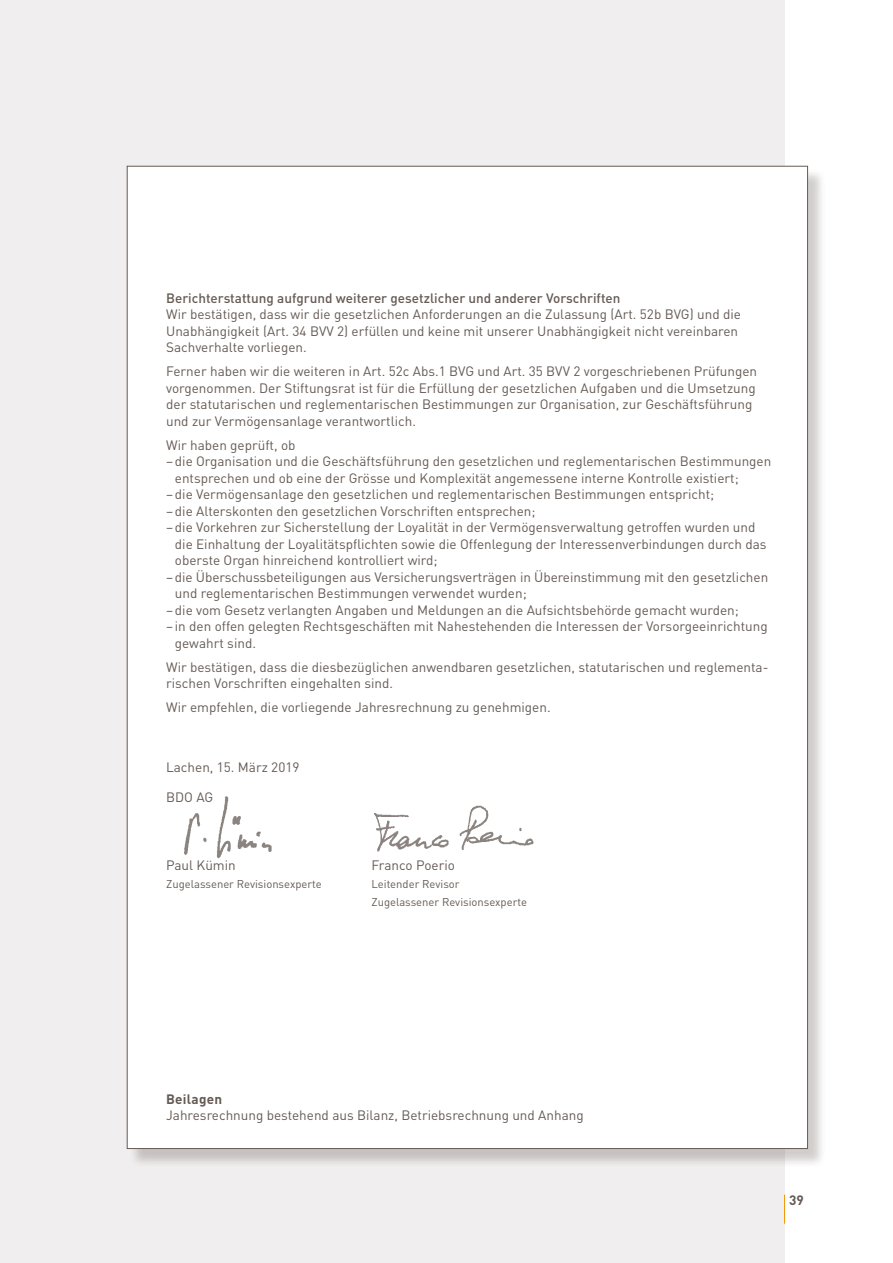
<style>
.page{position:relative;width:893px;height:1263px;background:#fff}
.page>*{position:absolute;margin:0;border:0;box-sizing:border-box;transform-origin:0 0}
.t1{font:13.5px/16.5px "DINOT";color:#655a54}
.t2{font:500 13.5px "DINOT";color:#655a54}
.t3{font:700 13.5px "DINOT";letter-spacing:.02em;color:#655a54}
.t4{font:11.25px/18px "DINOT";color:#655a54}
</style>
<div class="page">
<div style="left:0;top:0;width:784px;height:1263px;background:#f0eeee"></div>
<div style="left:129px;top:168px;width:697px;height:1000px;background:#655a54;opacity:.3"></div>
<div style="left:127px;top:166px;width:681px;height:983px;background:#fff;border:1px solid #655a54"></div>
<svg style="left:784px;top:1195px;width:1px;height:29px"></svg>
<img style="left:184px;top:796px;width:88px;height:63px">
<img style="left:374px;top:805px;width:160px;height:47px">
<p class="t2" style="left:166px;top:288px;width:456px">Berichterstattung aufgrund weiterer gesetzlicher und anderer Vorschriften</p>
<p class="t1" style="left:166px;top:305px;width:576px">Wir bestätigen, dass wir die gesetzlichen Anforderungen an die Zulassung (Art. 52b BVG) und die<br>Unabhängigkeit (Art. 34 BVV 2) erfüllen und keine mit unserer Unabhängigkeit nicht vereinbaren<br>Sachverhalte vorliegen.</p>
<p class="t1" style="left:166px;top:362px;width:593px">Ferner haben wir die weiteren in Art. 52c Abs.1 BVG und Art. 35 BVV 2 vorgeschriebenen Prüfungen vorgenommen. Der Stiftungsrat ist für die Erfüllung der gesetzlichen Aufgaben und die Umsetzung der statutarischen und reglementarischen Bestimmungen zur Organisation, zur Geschäftsführung und zur Vermögensanlage verantwortlich.</p>
<p class="t1" style="left:166px;top:436px;width:131px">Wir haben geprüft, ob</p>
<p class="t1" style="left:166px;top:452px;width:607px">–die Organisation und die Geschäftsführung den gesetzlichen und reglementarischen Bestimmungen</p>
<p class="t1" style="left:175px;top:469px;width:565px">entsprechen und ob eine der Grösse und Komplexität angemessene interne Kontrolle existiert;</p>
<p class="t1" style="left:166px;top:485px;width:549px">–die Vermögensanlage den gesetzlichen und reglementarischen Bestimmungen entspricht;</p>
<p class="t1" style="left:166px;top:502px;width:371px">–die Alterskonten den gesetzlichen Vorschriften entsprechen;</p>
<p class="t1" style="left:166px;top:518px;width:591px">–die Vorkehren zur Sicherstellung der Loyalität in der Vermögensverwaltung getroffen wurden und</p>
<p class="t1" style="left:175px;top:535px;width:593px">die Einhaltung der Loyalitätspflichten sowie die Offenlegung der Interessenverbindungen durch das</p>
<p class="t1" style="left:175px;top:551px;width:264px">oberste Organ hinreichend kontrolliert wird;</p>
<p class="t1" style="left:166px;top:568px;width:604px">–die Überschussbeteiligungen aus Versicherungsverträgen in Übereinstimmung mit den gesetzlichen</p>
<p class="t1" style="left:175px;top:584px;width:353px">und reglementarischen Bestimmungen verwendet wurden;</p>
<p class="t1" style="left:166px;top:601px;width:574px">–die vom Gesetz verlangten Angaben und Meldungen an die Aufsichtsbehörde gemacht wurden;</p>
<p class="t1" style="left:166px;top:617px;width:603px">–in den offen gelegten Rechtsgeschäften mit Nahestehenden die Interessen der Vorsorgeeinrichtung</p>
<p class="t1" style="left:175px;top:634px;width:83px">gewahrt sind.</p>
<p class="t1" style="left:166px;top:658px;width:604px">Wir bestätigen, dass die diesbezüglichen anwendbaren gesetzlichen, statutarischen und reglementa&shy;rischen Vorschriften eingehalten sind.</p>
<p class="t1" style="left:166px;top:698px;width:386px">Wir empfehlen, die vorliegende Jahresrechnung zu genehmigen.</p>
<p class="t1" style="left:166px;top:758px;width:135px">Lachen, 15. März 2019</p>
<p class="t1" style="left:166px;top:788px;width:49px">BDO AG</p>
<p class="t1" style="left:166px;top:856px;width:71px">Paul Kümin</p>
<p class="t1" style="left:371px;top:856px;width:85px">Franco Poerio</p>
<p class="t4" style="left:166px;top:874px;width:157px">Zugelassener Revisionsexperte</p>
<p class="t4" style="left:371px;top:874px;width:157px">Leitender Revisor<br>Zugelassener Revisionsexperte</p>
<p class="t3" style="left:166px;top:1089px;width:58px">Beilagen</p>
<p class="t1" style="left:166px;top:1106px;width:419px">Jahresrechnung bestehend aus Bilanz, Betriebsrechnung und Anhang</p>
<p class="t3" style="left:789px;top:1191px;width:16px">39</p>
</div>
